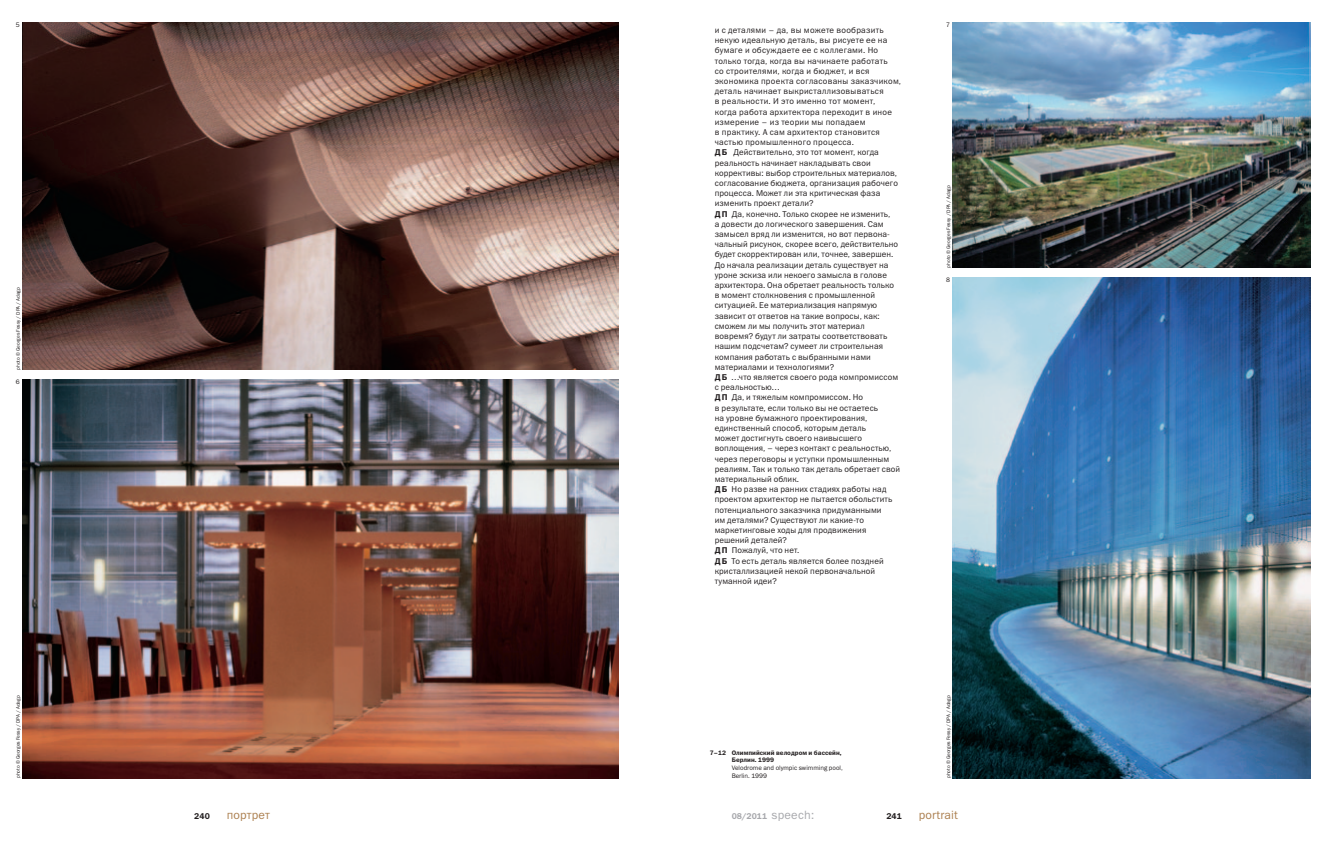
<style>
.page{position:relative;width:1333px;height:851px;background:#fff}
.page>*{position:absolute;margin:0;border:0;box-sizing:border-box;transform-origin:0 0}
.t1{font:12px "Franklin Gothic Book ITC";letter-spacing:.01em;color:#ac8050}
.t2{font:8.5px/10.2px "Franklin Gothic Book ITC";letter-spacing:.01em;color:#231f20}
.t3{font:8.5px "Franklin Gothic Demi ITC";color:#a8a9ad}
.t4{font:8.5px "Franklin Gothic Demi ITC";color:#231f20}
.t5{font:6.5px/7.8px "Franklin Gothic Book ITC";color:#231f20}
.t6{font:6.5px/7.8px "Franklin Gothic Demi ITC";color:#231f20}
.t7{font:5px "Franklin Gothic Book ITC";color:#231f20}
.s1{font-family:"Franklin Gothic Demi ITC"}
.s2{font-family:"Franklin Gothic Book ITC";font-size:12px}
</style>
<div class="page">
<img style="left:952px;top:23px;width:358px;height:244px">
<img style="left:952px;top:278px;width:358px;height:500px">
<img style="left:23px;top:23px;width:595px;height:347px">
<img style="left:23px;top:380px;width:595px;height:398px">
<p class="t5" style="left:16px;top:21px;width:5px">5</p>
<p class="t7" style="left:15px;top:370px;width:84px;rotate:-90deg">photo © Georges Fessy / DPA / Adagp</p>
<p class="t5" style="left:16px;top:378px;width:5px">6</p>
<p class="t7" style="left:15px;top:778px;width:84px;rotate:-90deg">photo © Georges Fessy / DPA / Adagp</p>
<p class="t2" style="left:714px;top:25px;width:188px">и с деталями – да, вы можете вообразить некую идеальную деталь, вы рисуете ее на бумаге и обсуждаете ее с коллегами. Но только тогда, когда вы начинаете работать<br>со строителями, когда и бюджет, и вся экономика проекта согласованы заказчиком, деталь начинает выкристаллизовываться<br>в реальности. И это именно тот момент,<br>когда работа архитектора переходит в иное измерение – из теории мы попадаем<br>в практику. А сам архитектор становится частью промышленного процесса.<br><span class="s1">ДБ</span> Действительно, это тот момент, когда реальность начинает накладывать свои коррективы: выбор строительных материалов, согласование бюджета, организация рабочего процесса. Может ли эта критическая фаза изменить проект детали?<br><span class="s1">ДП</span> Да, конечно. Только скорее не изменить,<br>а довести до логического завершения. Сам замысел вряд ли изменится, но вот первона&shy;чальный рисунок, скорее всего, действительно будет скорректирован или, точнее, завершен.<br>До начала реализации деталь существует на уроне эскиза или некоего замысла в голове архитектора. Она обретает реальность только<br>в момент столкновения с промышленной ситуацией. Ее материализация напрямую зависит от ответов на такие вопросы, как: сможем ли мы получить этот материал вовремя? будут ли затраты соответствовать нашим подсчетам? сумеет ли строительная компания работать с выбранными нами материалами и технологиями?<br><span class="s1">ДБ</span> …что является своего рода компромиссом с реальностью…<br><span class="s1">ДП</span> Да, и тяжелым компромиссом. Но<br>в результате, если только вы не остаетесь<br>на уровне бумажного проектирования, единственный способ, которым деталь<br>может достигнуть своего наивысшего воплощения, – через контакт с реальностью, через переговоры и уступки промышленным реалиям. Так и только так деталь обретает свой материальный облик.<br><span class="s1">ДБ</span> Но разве на ранних стадиях работы над проектом архитектор не пытается обольстить потенциального заказчика придуманными<br>им деталями? Существуют ли какие-то маркетинговые ходы для продвижения решений деталей?<br><span class="s1">ДП</span> Пожалуй, что нет.<br><span class="s1">ДБ</span> То есть деталь является более поздней кристаллизацией некой первоначальной туманной идеи?</p>
<p class="t6" style="left:731px;top:748px;width:111px;text-indent:-22px">7–12 Олимпийский велодром и бассейн,<br>Берлин. 1999</p>
<p class="t5" style="left:731px;top:763px;width:112px">Velodrome and olympic swimming pool,<br>Berlin. 1999</p>
<p class="t5" style="left:946px;top:21px;width:5px">7</p>
<p class="t7" style="left:945px;top:267px;width:84px;rotate:-90deg">photo © Georges Fessy / DPA / Adagp</p>
<p class="t5" style="left:946px;top:276px;width:5px">8</p>
<p class="t7" style="left:945px;top:778px;width:84px;rotate:-90deg">photo © Georges Fessy / DPA / Adagp</p>
<p class="t4" style="left:194px;top:810px;width:17px">240</p>
<h1 class="t1" style="left:227px;top:806px;width:44px">портрет</h1>
<p class="t4" style="left:886px;top:810px;width:17px">241</p>
<h1 class="t1" style="left:918px;top:806px;width:41px">portrait</h1>
<p class="t3" style="left:731px;top:810px;width:84px">08/2011 <span class="s2">speech:</span></p>
</div>
